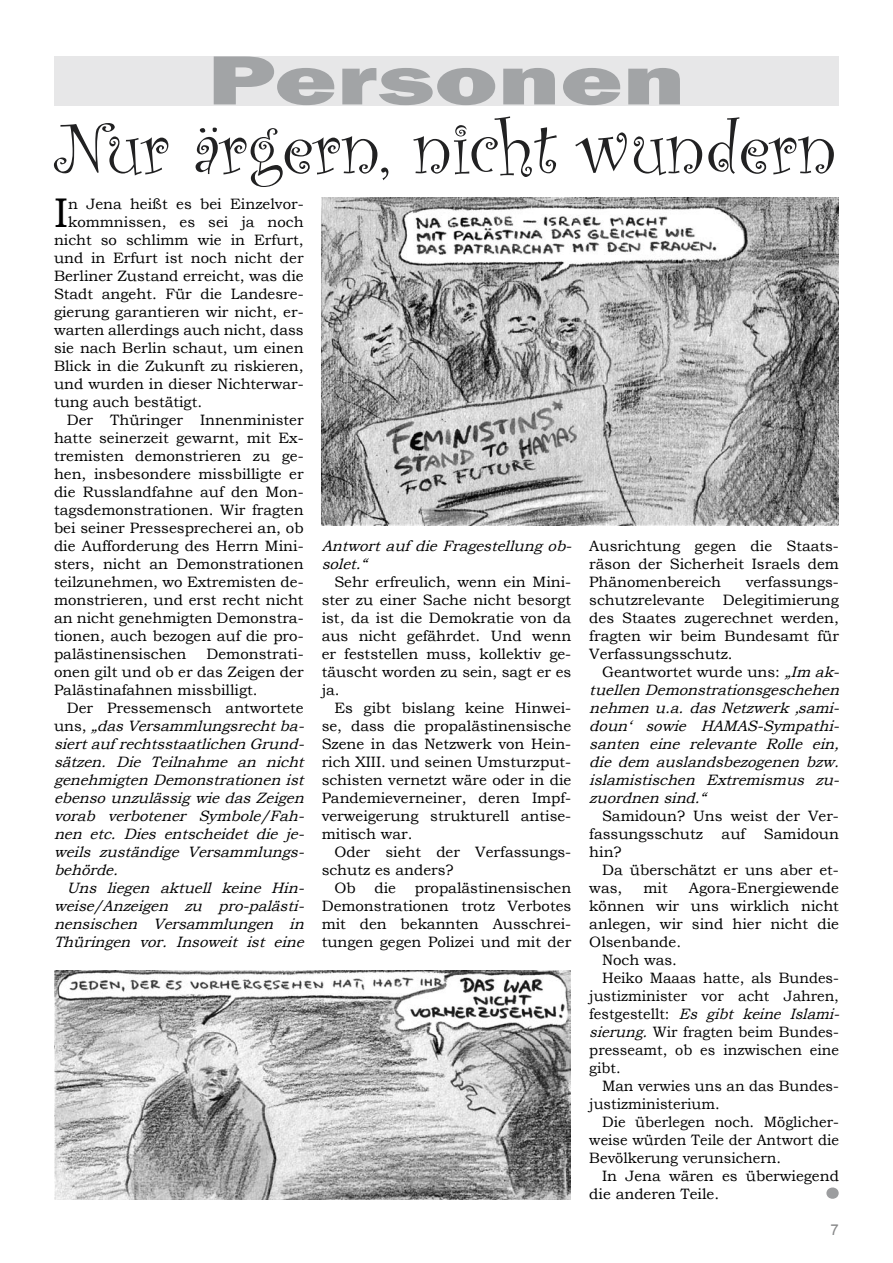
<style>
.page{position:relative;width:893px;height:1263px;background:#fff}
.page>*{position:absolute;margin:0;border:0;box-sizing:border-box;transform-origin:0 0}
.t1{font:75px "Curlz";color:#212122}
.t2{font:800 72px "Franklin Gothic";color:#a2a4a6;scale:1.48 1}
.t3{font:700 61.95px "Bookman Old Style";color:#9c9d9f;scale:1.08 1}
.t4{font:41.4px "Bookman Old Style";color:#000}
.t5{font:15px/18px "Bookman Old Style";color:#000;text-align:justify}
.t6{font:italic 15px/18px "Bookman Old Style";color:#000}
.t7{font:15px "Arial";color:#878889}
.s1{font-style:normal}
.s2{font-style:italic}
</style>
<div class="page">
<div style="left:54px;top:56px;width:785px;height:50px;background:#e7e7e8"></div>
<img style="left:54px;top:970px;width:516px;height:229px">
<img style="left:322px;top:197px;width:517px;height:329px">
<h2 class="t2" style="left:208px;top:34px;width:324px">Personen</h2>
<h1 class="t1" style="left:54px;top:96px;width:784px">Nur ärgern, nicht wundern</h1>
<h3 class="t4" style="left:54px;top:186px;width:16px">I</h3>
<p class="t5" style="left:68px;top:195px;width:237px">n Jena heißt es bei Einzelvor-</p>
<p class="t5" style="left:68px;top:213px;width:237px">kommnissen, es sei ja noch</p>
<p class="t5" style="left:54px;top:231px;width:251px">nicht so schlimm wie in Erfurt,</p>
<p class="t5" style="left:54px;top:249px;width:251px">und in Erfurt ist noch nicht der</p>
<p class="t5" style="left:54px;top:267px;width:251px">Berliner Zustand erreicht, was die</p>
<p class="t5" style="left:54px;top:285px;width:251px">Stadt angeht. Für die Landesre-</p>
<p class="t5" style="left:54px;top:303px;width:251px">gierung garantieren wir nicht, er-</p>
<p class="t5" style="left:54px;top:321px;width:251px">warten allerdings auch nicht, dass</p>
<p class="t5" style="left:54px;top:339px;width:251px">sie nach Berlin schaut, um einen</p>
<p class="t5" style="left:54px;top:357px;width:251px">Blick in die Zukunft zu riskieren,</p>
<p class="t5" style="left:54px;top:375px;width:251px">und wurden in dieser Nichterwar-</p>
<p class="t5" style="left:54px;top:393px;width:150px">tung auch bestätigt.</p>
<p class="t5" style="left:67px;top:411px;width:238px">Der Thüringer Innenminister</p>
<p class="t5" style="left:54px;top:429px;width:251px">hatte seinerzeit gewarnt, mit Ex-</p>
<p class="t5" style="left:54px;top:447px;width:251px">tremisten demonstrieren zu ge-</p>
<p class="t5" style="left:54px;top:465px;width:251px">hen, insbesondere missbilligte er</p>
<p class="t5" style="left:54px;top:483px;width:251px">die Russlandfahne auf den Mon-</p>
<p class="t5" style="left:54px;top:501px;width:251px">tagsdemonstrationen. Wir fragten</p>
<p class="t5" style="left:54px;top:519px;width:251px">bei seiner Pressesprecherei an, ob</p>
<p class="t5" style="left:54px;top:537px;width:251px">die Aufforderung des Herrn Mini-</p>
<p class="t5" style="left:54px;top:555px;width:251px">sters, nicht an Demonstrationen</p>
<p class="t5" style="left:54px;top:573px;width:251px">teilzunehmen, wo Extremisten de-</p>
<p class="t5" style="left:54px;top:591px;width:251px">monstrieren, und erst recht nicht</p>
<p class="t5" style="left:54px;top:609px;width:251px">an nicht genehmigten Demonstra-</p>
<p class="t5" style="left:54px;top:627px;width:251px">tionen, auch bezogen auf die pro-</p>
<p class="t5" style="left:54px;top:645px;width:134px">palästinensischen</p>
<p class="t6" style="left:322px;top:537px;width:256px">Antwortauf dieFragestellungob&shy;solet.“</p>
<p class="t5" style="left:322px;top:573px;width:251px;text-indent:13px">Sehr erfreulich, wenn ein Mini&shy;ster zu einer Sache nicht besorgt ist, da ist die Demokratie von da aus nicht gefährdet. Und wenn er feststellen muss, kollektiv ge&shy;täuscht worden zu sein, sagt er es ja.</p>
<p class="t5" style="left:322px;top:699px;width:251px;text-indent:13px">Es gibt bislang keine Hinwei&shy;se, dass die propalästinensische Szene in das Netzwerk von Hein&shy;rich XIII. und seinen Umsturzput&shy;schisten vernetzt wäre oder in die Pandemieverneiner, deren Impf&shy;verweigerung strukturell antise&shy;mitisch war.</p>
<p class="t5" style="left:322px;top:843px;width:251px;text-indent:13px">Oder sieht der Verfassungs&shy;schutz es anders?</p>
<p class="t5" style="left:322px;top:879px;width:251px;text-indent:13px">Ob die propalästinensischen Demonstrationen trotz Verbotes mit den bekannten Ausschrei&shy;tungen gegen Polizei und mit der</p>
<p class="t5" style="left:589px;top:537px;width:251px">Ausrichtung gegen die Staats&shy;räson der Sicherheit Israels dem Phänomenbereich</p>
<p class="t5" style="left:589px;top:573px;width:251px;text-indent:156px">verfassungs&shy;schutzrelevante Delegitimierung des Staates zugerechnet werden, fragten wir beim Bundesamt für Verfassungsschutz.</p>
<p class="t6" style="left:589px;top:663px;width:256px;text-align:justify;text-indent:13px"><span class="s1">Geantwortet wurde uns:</span> „Im ak&shy;tuellen Demonstrationsgeschehen nehmen u.a.dasNetzwerk‚sami&shy;doun‘ sowie HAMAS-Sympathi&shy;santen eine relevante Rolle ein, die dem auslandsbezogenen bzw. islamistischen Extremismus zu&shy;zuordnen sind.“</p>
<p class="t5" style="left:589px;top:807px;width:251px;text-indent:13px">Samidoun? Uns weist der Ver&shy;fassungsschutz auf Samidoun hin?</p>
<p class="t5" style="left:589px;top:861px;width:251px;text-indent:13px">Da überschätzt er uns aber et&shy;was,</p>
<p class="t5" style="left:54px;top:645px;width:251px;text-indent:152px">Demonstrati&shy;onen gilt und ob er das Zeigen der Palästinafahnen missbilligt.</p>
<p class="t6" style="left:54px;top:699px;width:256px;text-indent:13px"><span class="s1">Der Pressemensch antwortete u n s ,</span> „dasVersammlungsrechtba&shy;siertauf rechtsstaatlichen Grund&shy;sätzen. Die Teilnahme an nicht genehmigten Demonstrationen ist ebensounzulässigwiedasZeigen vorab verbotener Symbole/Fah&shy;nen etc. Dies entscheidet die je&shy;weils zuständige Versammlungs&shy;behörde.</p>
<p class="t6" style="left:54px;top:879px;width:256px;text-align:justify;text-indent:13px">Uns liegen aktuell keine Hin&shy;weise/Anzeigen zu pro-palästi&shy;nensischen Versammlungen in Thüringen vor. Insoweit ist eine</p>
<p class="t5" style="left:643px;top:879px;width:26px">mit</p>
<p class="t5" style="left:689px;top:879px;width:151px">Agora-Energiewende</p>
<p class="t5" style="left:589px;top:897px;width:251px">können wir uns wirklich nicht</p>
<p class="t5" style="left:589px;top:915px;width:251px">anlegen, wir sind hier nicht die</p>
<p class="t5" style="left:589px;top:933px;width:93px">Olsenbande.</p>
<p class="t5" style="left:602px;top:951px;width:76px">Noch was.</p>
<p class="t5" style="left:602px;top:969px;width:238px">Heiko Maaas hatte, als Bundes-</p>
<p class="t5" style="left:589px;top:987px;width:251px">justizminister vor acht Jahren,</p>
<p class="t6" style="left:589px;top:1005px;width:256px"><span class="s1">fe s t g e s t e l l t :</span> Es gibt keine Islami-</p>
<p class="t5" style="left:589px;top:1023px;width:251px"><span class="s2">sierung.</span>Wir fragten beim Bundes-</p>
<p class="t5" style="left:589px;top:1041px;width:251px">presseamt, ob es inzwischen eine</p>
<p class="t5" style="left:589px;top:1059px;width:33px">gibt.</p>
<p class="t5" style="left:602px;top:1077px;width:238px">Man verwies uns an das Bundes-</p>
<p class="t5" style="left:589px;top:1095px;width:132px">justizministerium.</p>
<p class="t5" style="left:602px;top:1113px;width:238px">Die überlegen noch. Möglicher-</p>
<p class="t5" style="left:589px;top:1131px;width:251px">weise würden Teile der Antwort die</p>
<p class="t5" style="left:589px;top:1149px;width:193px">Bevölkerung verunsichern.</p>
<p class="t5" style="left:602px;top:1167px;width:238px">In Jena wären es überwiegend</p>
<p class="t5" style="left:589px;top:1185px;width:131px">die anderen Teile.</p>
<h3 class="t3" style="left:821px;top:1132px;width:23px">.</h3>
<p class="t7" style="left:831px;top:1220px;width:10px">7</p>
</div>
